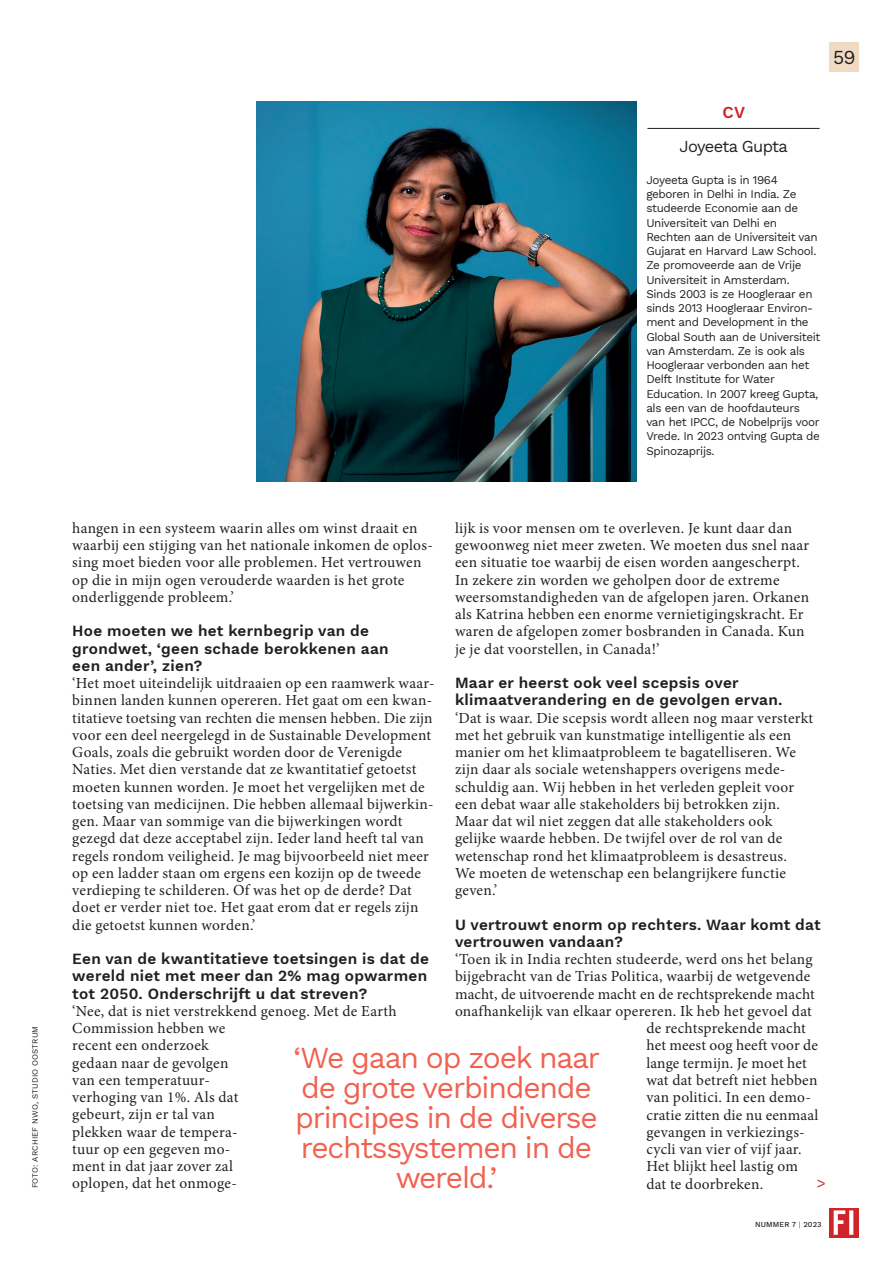
<style>
.page{position:relative;width:893px;height:1263px;background:#fff}
.page>*{position:absolute;margin:0;border:0;box-sizing:border-box;transform-origin:0 0}
.t1{font:30px/30px "Work Sans";letter-spacing:-.04em;color:#f16150;text-align:center}
.t2{font:19.5px "Work Sans";color:#231f20}
.t3{font:16.5px "Work Sans";letter-spacing:-.04em;color:#231f20}
.t4{font:600 16.5px "Work Sans";color:#d1232a}
.t5{font:15.3px/17.2px "Minion Pro";letter-spacing:.02em;color:#231f20}
.t6{font:600 15.3px/17.2px "Work Sans";letter-spacing:.02em;color:#231f20}
.t7{font:15px "Work Sans";color:#d1232a}
.t8{font:11.7px/14.2px "Work Sans";letter-spacing:-.03em;color:#231f20}
.t9{font:7.95px "Work Sans";letter-spacing:.02em;color:#231f20}
.t10{font:500 7.5px "Work Sans";letter-spacing:.02em;color:#231f20}
.s1{font-weight:400;color:#d1232a}
</style>
<div class="page">
<svg style="left:829px;top:1208px;width:30px;height:29px"></svg>
<svg style="left:834px;top:1210px;width:19px;height:25px"></svg>
<hr style="left:647px;top:128px;width:173px;height:1px;background:#231f20">
<img style="left:257px;top:102px;width:379px;height:379px">
<div style="left:829px;top:43px;width:30px;height:29px;background:#f0dac4"></div>
<p class="t9" style="left:29px;top:1188px;width:164px;rotate:-90deg">FOTO: ARCHIEF NWO, STUDIO OOSTRUM</p>
<p class="t2" style="left:833px;top:43px;width:24px">59</p>
<p class="t4" style="left:722px;top:100px;width:24px">CV</p>
<p class="t3" style="left:679px;top:134px;width:110px">Joyeeta Gupta</p>
<p class="t8" style="left:646px;top:172px;width:176px">Joyeeta Gupta is in 1964 geboren in Delhi in India. Ze studeerde Economie aan de<br>Universiteit van Delhi en<br>Rechten aan de Universiteit van<br>Gujarat en Harvard Law School.<br>Ze promoveerde aan de Vrije<br>Universiteit in Amsterdam.<br>Sinds 2003 is ze Hoogleraar en sinds 2013 Hoogleraar Environ&shy;ment and Development in the<br>Global South aan de Universiteit van Amsterdam. Ze is ook als<br>Hoogleraar verbonden aan het<br>Delft Institute for Water<br>Education. In 2007 kreeg Gupta, als een van de hoofdauteurs van het IPCC, de Nobelprijs voor<br>Vrede. In 2023 ontving Gupta de<br>Spinozaprijs.</p>
<p class="t5" style="left:72px;top:519px;width:362px">hangen in een systeem waarin alles om winst draait en waarbij een stijging van het nationale inkomen de oplos&shy;sing moet bieden voor alle problemen. Het vertrouwen op die in mijn ogen verouderde waarden is het grote onderliggende probleem.’</p>
<p class="t6" style="left:72px;top:622px;width:318px">Hoe moeten we het kernbegrip van de grondwet, ‘geen schade berokkenen aan een ander’, zien?</p>
<p class="t5" style="left:72px;top:675px;width:364px">‘Het moet uiteindelijk uitdraaien op een raamwerk waar&shy;binnen landen kunnen opereren. Het gaat om een kwan&shy;titatieve toetsing van rechten die mensen hebben. Die zijn voor een deel neergelegd in de Sustainable Development Goals, zoals die gebruikt worden door de Verenigde Naties. Met dien verstande dat ze kwantitatief getoetst moeten kunnen worden. Je moet het vergelijken met de toetsing van medicijnen. Die hebben allemaal bijwerkin&shy;gen. Maar van sommige van die bijwerkingen wordt gezegd dat deze acceptabel zijn. Ieder land heeft tal van regels rondom veiligheid. Je mag bijvoorbeeld niet meer op een ladder staan om ergens een kozijn op de tweede verdieping te schilderen. Of was het op de derde? Dat doet er verder niet toe. Het gaat erom dat er regels zijn die getoetst kunnen worden.’</p>
<p class="t6" style="left:72px;top:950px;width:358px;text-align:justify">Een van de kwantitatieve toetsingen is dat de wereld niet met meer dan 2% mag opwarmen tot 2050. Onderschrijft u dat streven?</p>
<p class="t5" style="left:72px;top:1002px;width:326px">‘Nee, dat is niet verstrekkend genoeg. Met de Earth<br>Commission hebben we<br>recent een onderzoek<br>gedaan naar de gevolgen<br>van een temperatuur-<br>verhoging van 1%. Als dat<br>gebeurt, zijn er tal van<br>plekken waar de tempera-<br>tuur op een gegeven mo-<br>ment in dat jaar zover zal<br>oplopen, dat het onmoge-</p>
<p class="t5" style="left:455px;top:519px;width:356px">lijk is voor mensen om te overleven. Je kunt daar dan gewoonweg niet meer zweten. We moeten dus snel naar een situatie toe waarbij de eisen worden aangescherpt.<br>In zekere zin worden we geholpen door de extreme weersomstandigheden van de afgelopen jaren. Orkanen als Katrina hebben een enorme vernietigingskracht. Er waren de afgelopen zomer bosbranden in Canada. Kun je je dat voorstellen, in Canada!’</p>
<p class="t6" style="left:455px;top:674px;width:329px">Maar er heerst ook veel scepsis over klimaatverandering en de gevolgen ervan.</p>
<p class="t5" style="left:455px;top:709px;width:360px">‘Dat is waar. Die scepsis wordt alleen nog maar versterkt met het gebruik van kunstmatige intelligentie als een manier om het klimaatprobleem te bagatelliseren. We zijn daar als sociale wetenshappers overigens mede&shy;schuldig aan. Wij hebben in het verleden gepleit voor een debat waar alle stakeholders bij betrokken zijn.<br>Maar dat wil niet zeggen dat alle stakeholders ook gelijke waarde hebben. De twijfel over de rol van de wetenschap rond het klimaatprobleem is desastreus.<br>We moeten de wetenschap een belangrijkere functie geven.’</p>
<p class="t6" style="left:455px;top:915px;width:367px">U vertrouwt enorm op rechters. Waar komt dat vertrouwen vandaan?</p>
<p class="t5" style="left:455px;top:951px;width:359px">‘Toen ik in India rechten studeerde, werd ons het belang</p>
<p class="t5" style="left:455px;top:968px;width:357px">bijgebracht van de Trias Politica, waarbij de wetgevende</p>
<p class="t5" style="left:455px;top:985px;width:361px">macht, de uitvoerende macht en de rechtsprekende macht</p>
<p class="t5" style="left:455px;top:1002px;width:358px">onafhankelijk van elkaar opereren. Ik heb het gevoel dat</p>
<p class="t5" style="left:646px;top:1020px;width:161px">de rechtsprekende macht</p>
<p class="t5" style="left:646px;top:1037px;width:173px">het meest oog heeft voor de</p>
<p class="t5" style="left:646px;top:1054px;width:162px">lange termijn. Je moet het</p>
<p class="t5" style="left:646px;top:1071px;width:173px">wat dat betreft niet hebben</p>
<p class="t5" style="left:646px;top:1089px;width:166px">van politici. In een demo-</p>
<p class="t5" style="left:646px;top:1106px;width:173px">cratie zitten die nu eenmaal</p>
<p class="t5" style="left:646px;top:1123px;width:160px">gevangen in verkiezings-</p>
<p class="t5" style="left:646px;top:1140px;width:157px">cycli van vier of vijf jaar.</p>
<p class="t5" style="left:646px;top:1158px;width:153px">Het blijkt heel lastig om</p>
<p class="t5" style="left:646px;top:1175px;width:118px">dat te doorbreken.</p>
<h1 class="t1" style="left:293px;top:1042px;width:308px">‘We gaan op zoek naar de grote verbindende principes in de diverse rechtssystemen in de wereld.’</h1>
<p class="t7" style="left:817px;top:1172px;width:11px">&gt;</p>
<p class="t10" style="left:755px;top:1219px;width:68px">NUMMER 7 <span class="s1">|</span> 2023</p>
</div>
